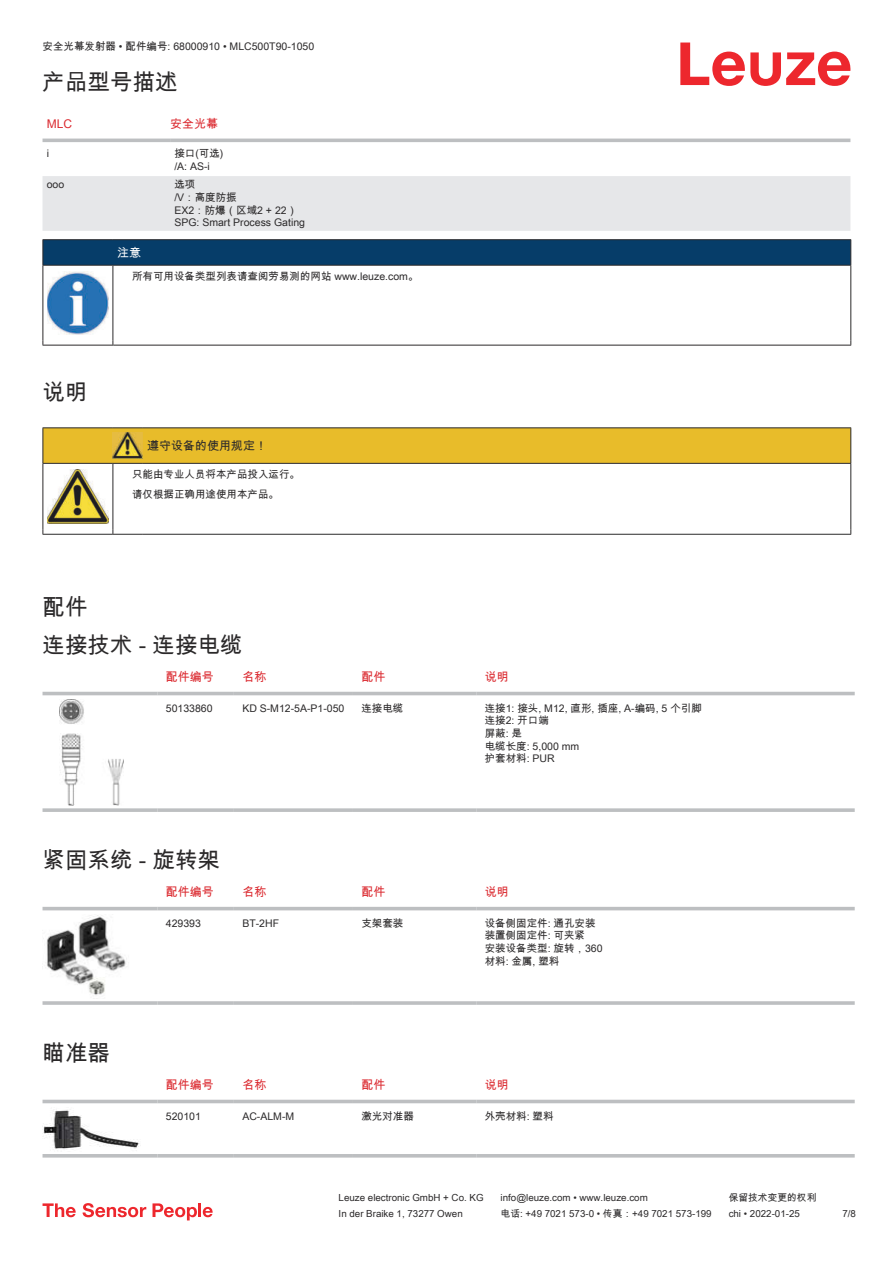
<style>
.page{position:relative;width:893px;height:1263px;background:#fff}
.page>*{position:absolute;margin:0;border:0;box-sizing:border-box;transform-origin:0 0}
.t1{font:22.5px/38.7px "Arial Unicode MS";color:#2b292a}
.t2{font:12px "Arial Unicode MS";color:#db2a30}
.t3{font:12px "Arial Unicode MS";color:#2b292a}
.t4{font:12px "Arial Unicode MS";color:#fff}
.t5{font:10.5px/12.6px "Arial Unicode MS";color:#2b292a}
.t6{font:9.75px "Arial Unicode MS";color:#2b292a}
</style>
<div class="page">
<svg style="left:680px;top:43px;width:170px;height:43px"></svg>
<svg style="left:43px;top:138px;width:807px;height:1px"></svg>
<div style="left:43px;top:176px;width:807px;height:55px;background:#e6e7e9"></div>
<hr style="left:43px;top:139px;width:127px;height:3px;background:#bdbfc1">
<hr style="left:170px;top:139px;width:680px;height:3px;background:#bdbfc1">
<div style="left:43px;top:691px;width:812px;height:5px;background:#eeefef"></div>
<hr style="left:43px;top:692px;width:114px;height:3px;background:#bdbfc1">
<hr style="left:157px;top:692px;width:77px;height:3px;background:#bdbfc1">
<hr style="left:234px;top:692px;width:119px;height:3px;background:#bdbfc1">
<hr style="left:353px;top:692px;width:123px;height:3px;background:#bdbfc1">
<hr style="left:476px;top:692px;width:379px;height:3px;background:#bdbfc1">
<svg style="left:43px;top:808px;width:114px;height:4px"></svg>
<svg style="left:157px;top:808px;width:77px;height:4px"></svg>
<svg style="left:234px;top:808px;width:119px;height:4px"></svg>
<svg style="left:353px;top:808px;width:123px;height:4px"></svg>
<svg style="left:476px;top:808px;width:379px;height:4px;background:#c3c5c7"></svg>
<img style="left:59px;top:699px;width:65px;height:107px">
<svg style="left:43px;top:906px;width:812px;height:5px;fill:#eff0f0"></svg>
<hr style="left:43px;top:907px;width:114px;height:3px;background:#bdbfc1">
<hr style="left:157px;top:907px;width:77px;height:3px;background:#bdbfc1">
<hr style="left:234px;top:907px;width:119px;height:3px;background:#bdbfc1">
<hr style="left:353px;top:907px;width:123px;height:3px;background:#bdbfc1">
<hr style="left:476px;top:907px;width:379px;height:3px;background:#bdbfc1">
<hr style="left:43px;top:1001px;width:114px;height:4px;background:#bdbfc1">
<hr style="left:157px;top:1001px;width:77px;height:4px;background:#c8cacc">
<hr style="left:234px;top:1001px;width:119px;height:4px;background:#c3c5c7">
<hr style="left:353px;top:1001px;width:123px;height:4px;background:#bdbfc1">
<hr style="left:476px;top:1001px;width:379px;height:4px;background:#c8cacc">
<img style="left:43px;top:915px;width:84px;height:84px">
<svg style="left:43px;top:1099px;width:812px;height:59px"></svg>
<hr style="left:43px;top:1100px;width:114px;height:3px;background:#bdbfc1">
<hr style="left:157px;top:1100px;width:77px;height:3px;background:#bdbfc1">
<hr style="left:234px;top:1100px;width:119px;height:3px;background:#bdbfc1">
<hr style="left:353px;top:1100px;width:123px;height:3px;background:#bdbfc1">
<hr style="left:476px;top:1100px;width:379px;height:3px;background:#bdbfc1">
<hr style="left:43px;top:1154px;width:114px;height:3px;background:#bdbfc1">
<hr style="left:157px;top:1154px;width:77px;height:3px;background:#bdbfc1">
<hr style="left:234px;top:1154px;width:119px;height:3px;background:#bdbfc1">
<hr style="left:353px;top:1154px;width:123px;height:3px;background:#bdbfc1">
<hr style="left:476px;top:1154px;width:379px;height:3px;background:#bdbfc1">
<img style="left:43px;top:1107px;width:97px;height:44px">
<svg style="left:43px;top:1203px;width:33px;height:14px"></svg>
<svg style="left:83px;top:1203px;width:63px;height:14px"></svg>
<svg style="left:153px;top:1203px;width:44px;height:17px"></svg>
<hr style="left:198px;top:1203px;width:3px;height:14px;background:#ed272d">
<svg style="left:203px;top:1207px;width:10px;height:10px"></svg>
<svg style="left:44px;top:266px;width:806px;height:79px"></svg>
<hr style="left:43px;top:239px;width:70px;height:1px;background:#2b292a">
<hr style="left:43px;top:265px;width:70px;height:1px;background:#2b292a">
<hr style="left:113px;top:239px;width:738px;height:1px;background:#2b292a">
<svg style="left:43px;top:240px;width:808px;height:25px;background:#063c67"></svg>
<hr style="left:113px;top:265px;width:738px;height:1px;background:#2b292a">
<hr style="left:43px;top:266px;width:1px;height:75px;background:#2b292a">
<hr style="left:113px;top:266px;width:1px;height:75px;background:#2b292a">
<hr style="left:850px;top:266px;width:1px;height:75px;background:#2b292a">
<hr style="left:43px;top:345px;width:70px;height:1px;background:#2b292a">
<hr style="left:113px;top:345px;width:738px;height:1px;background:#2b292a">
<img style="left:47px;top:272px;width:61px;height:62px">
<div style="left:115px;top:266px;width:734px;height:20px;background:#fff"></div>
<svg style="left:44px;top:505px;width:806px;height:29px"></svg>
<hr style="left:43px;top:427px;width:70px;height:1px;background:#2b292a">
<hr style="left:113px;top:427px;width:30px;height:1px;background:#2b292a">
<hr style="left:143px;top:427px;width:708px;height:1px;background:#2b292a">
<hr style="left:43px;top:464px;width:1px;height:66px;background:#2b292a">
<hr style="left:113px;top:464px;width:1px;height:66px;background:#2b292a">
<hr style="left:850px;top:464px;width:1px;height:66px;background:#2b292a">
<hr style="left:43px;top:534px;width:70px;height:1px;background:#2b292a">
<hr style="left:113px;top:534px;width:30px;height:1px;background:#2b292a">
<hr style="left:143px;top:534px;width:708px;height:1px;background:#2b292a">
<img style="left:47px;top:505px;width:61px;height:18px">
<svg style="left:43px;top:428px;width:808px;height:77px"></svg>
<p class="t5" style="left:43px;top:40px;width:273px">安全光幕发射器 • 配件编号: 68000910 • MLC500T90-1050</p>
<h1 class="t1" style="left:43px;top:62px;width:136px">产品型号描述</h1>
<p class="t2" style="left:47px;top:119px;width:27px">MLC</p>
<p class="t2" style="left:170px;top:115px;width:49px">安全光幕</p>
<p class="t5" style="left:47px;top:147px;width:4px">i</p>
<p class="t5" style="left:174px;top:147px;width:50px">接口(可选) /A: AS-i</p>
<p class="t5" style="left:47px;top:178px;width:19px">ooo</p>
<p class="t5" style="left:174px;top:178px;width:132px">选项<br>/V：高度防振<br>EX2：防爆（区域2 + 22）<br>SPG: Smart Process Gating</p>
<p class="t4" style="left:117px;top:244px;width:25px">注意</p>
<p class="t5" style="left:132px;top:270px;width:288px">所有可用设备类型列表请查阅劳易测的网站 www.leuze.com。</p>
<h1 class="t1" style="left:43px;top:372px;width:46px">说明</h1>
<p class="t3" style="left:147px;top:437px;width:121px">遵守设备的使用规定！</p>
<p class="t5" style="left:132px;top:464px;width:169px;line-height:20.2px">只能由专业人员将本产品投入运行。请仅根据正确用途使用本产品。</p>
<h1 class="t1" style="left:43px;top:587px;width:202px">配件<br>连接技术 - 连接电缆</h1>
<p class="t2" style="left:166px;top:668px;width:49px">配件编号</p>
<p class="t2" style="left:242px;top:668px;width:25px">名称</p>
<p class="t2" style="left:361px;top:668px;width:25px">配件</p>
<p class="t2" style="left:485px;top:668px;width:25px">说明</p>
<p class="t5" style="left:166px;top:701px;width:48px">50133860</p>
<p class="t5" style="left:242px;top:701px;width:104px">KD S-M12-5A-P1- 050</p>
<p class="t5" style="left:361px;top:701px;width:43px">连接电缆</p>
<p class="t5" style="left:485px;top:701px;width:219px">连接1: 接头, M12, 直形, 插座, A-编码, 5 个引脚连接2: 开口端<br>屏蔽: 是<br>电缆长度: 5,000 mm<br>护套材料: PUR</p>
<h1 class="t1" style="left:43px;top:841px;width:179px">紧固系统 - 旋转架</h1>
<p class="t2" style="left:166px;top:883px;width:49px">配件编号</p>
<p class="t2" style="left:242px;top:883px;width:25px">名称</p>
<p class="t2" style="left:361px;top:883px;width:25px">配件</p>
<p class="t2" style="left:485px;top:883px;width:25px">说明</p>
<p class="t5" style="left:166px;top:917px;width:37px">429393</p>
<p class="t5" style="left:242px;top:917px;width:38px">BT-2HF</p>
<p class="t5" style="left:361px;top:917px;width:43px">支架套装</p>
<p class="t5" style="left:485px;top:917px;width:119px">设备侧固定件: 通孔安装装置侧固定件: 可夹紧<br>安装设备类型: 旋转，360材料: 金属, 塑料</p>
<h1 class="t1" style="left:43px;top:1033px;width:69px">瞄准器</h1>
<p class="t2" style="left:166px;top:1076px;width:49px">配件编号</p>
<p class="t2" style="left:242px;top:1076px;width:25px">名称</p>
<p class="t2" style="left:361px;top:1076px;width:25px">配件</p>
<p class="t2" style="left:485px;top:1076px;width:25px">说明</p>
<p class="t5" style="left:166px;top:1109px;width:37px">520101</p>
<p class="t5" style="left:242px;top:1109px;width:53px">AC-ALM-M</p>
<p class="t5" style="left:361px;top:1109px;width:54px">激光对准器</p>
<p class="t5" style="left:485px;top:1109px;width:70px">外壳材料: 塑料</p>
<p class="t6" style="left:339px;top:1191px;width:146px">Leuze electronic GmbH + Co. KG</p>
<p class="t6" style="left:501px;top:1191px;width:149px">info@leuze.com • www.leuze.com</p>
<p class="t6" style="left:729px;top:1191px;width:89px">保留技术变更的权利</p>
<p class="t6" style="left:339px;top:1206px;width:126px">In der Braike 1, 73277 Owen</p>
<p class="t6" style="left:501px;top:1206px;width:212px">电话: +49 7021 573-0 • 传真：+49 7021 573-199</p>
<p class="t6" style="left:729px;top:1206px;width:73px">chi • 2022-01-25</p>
<p class="t6" style="left:842px;top:1206px;width:15px">7 /8</p>
</div>
